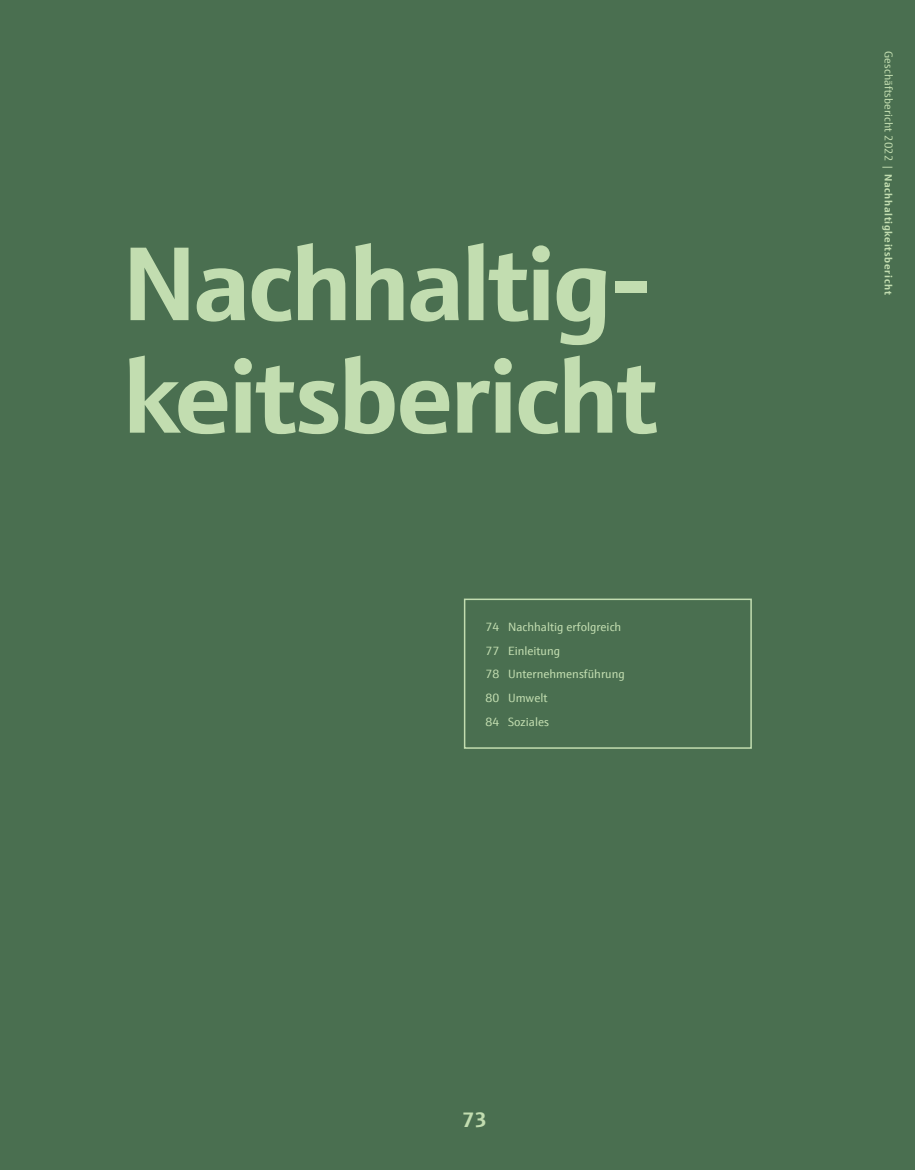
<style>
.page{position:relative;width:915px;height:1170px;background:#fff}
.page>*{position:absolute;margin:0;border:0;box-sizing:border-box;transform-origin:0 0}
.t1{font:700 105px/112.5px "E+H Sans";letter-spacing:-.02em;color:#c2ddb0}
.t2{font:700 21px "E+H Sans";color:#c2ddb0}
.t3{font:12px/23.7px "E+H Sans";color:#c2ddb0}
.t4{font:700 10.5px "E+H Sans";letter-spacing:.065em;color:#c2ddb0}
.s1{font-weight:400;font-size:11.25px}
</style>
<div class="page">
<div style="left:0;top:0;width:914px;height:1169px;background:#4a6f50"></div>
<div style="left:463px;top:598px;width:288px;height:150px;border:2px solid #c2ddb0"></div>
<h1 class="t1" style="left:123px;top:219px;width:534px">Nachhaltig&shy;keitsbericht</h1>
<p class="t3" style="left:485px;top:614px;width:141px">74 Nachhaltig erfolgreich<br>77 Einleitung<br>78 Unternehmensführung<br>80 Umwelt<br>84 Soziales</p>
<h2 class="t2" style="left:462px;top:1103px;width:26px">73</h2>
<p class="t4" style="left:896px;top:51px;width:245px;rotate:90deg"><span class="s1">Geschäftsbericht 2022 |</span> Nachhaltigkeitsbericht</p>
</div>
